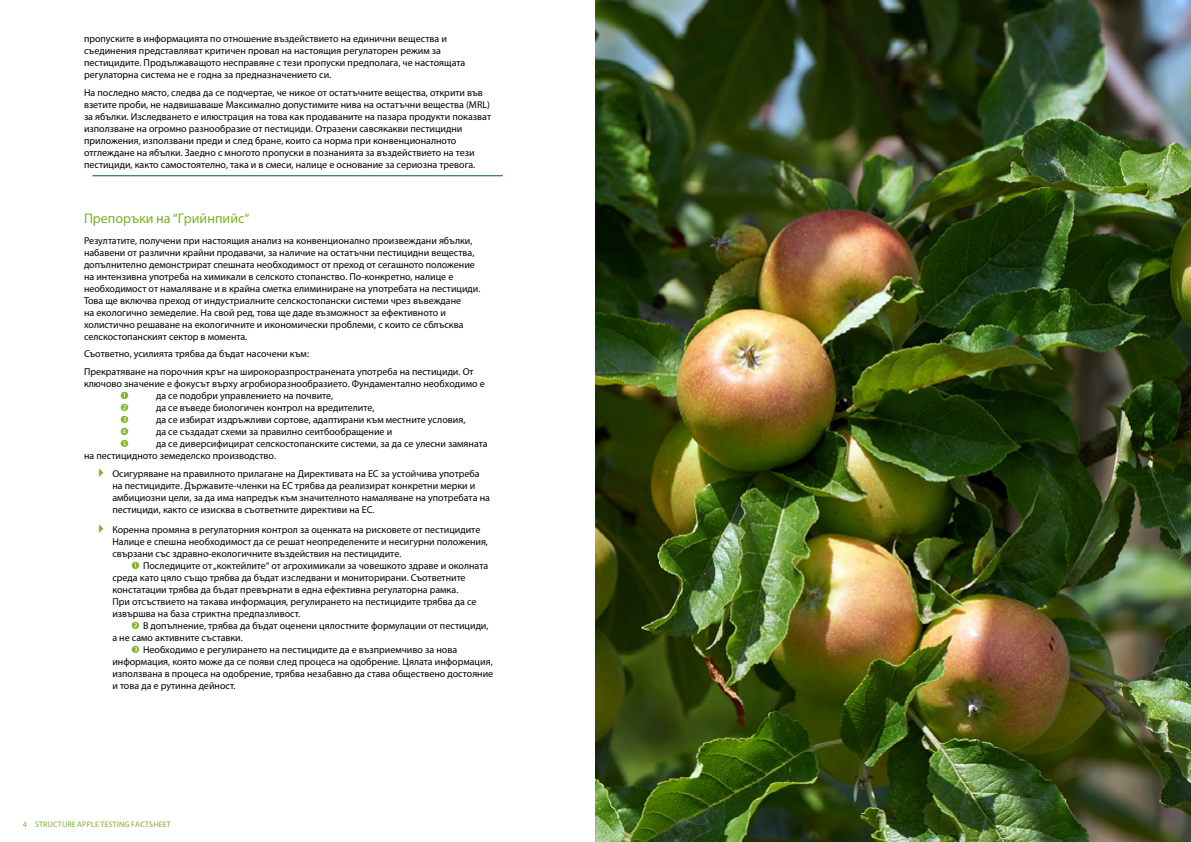
<style>
.page{position:relative;width:1191px;height:842px;background:#fff}
.page>*{position:absolute;margin:0;border:0;box-sizing:border-box;transform-origin:0 0}
.t1{font:14px "Myriad Pro";color:#7daf23}
.t2{font:10px/12px "Myriad Pro";color:#000}
.t3{font:8px "Myriad Pro";letter-spacing:.02em;color:#7daf23}
</style>
<div class="page">
<hr style="left:92px;top:175px;width:411px;height:1px;background:#00573a">
<img style="left:595px;top:0;width:596px;height:842px">
<p class="t2" style="left:84px;top:33px;width:383px">пропуските в информацията по отношение въздействието на единични вещества и съединения представляват критичен провал на настоящия регулаторен режим за пестицидите. Продължаващото несправяне с тези пропуски предполага, че настоящата регулаторна система не е годна за предназначението си.</p>
<p class="t2" style="left:84px;top:87px;width:408px">На последно място, следва да се подчертае, че никое от остатъчните вещества, открити във взетите проби, не надвишаваше Максимално допустимите нива на остатъчни вещества (MRL) за ябълки. Изследването е илюстрация на това как продаваните на пазара продукти показват използване на огромно разнообразие от пестициди. Отразени савсякакви пестицидни приложения, използвани преди и след бране, които са норма при конвенционалното отглеждане на ябълки. Заедно с многото пропуски в познанията за въздействието на тези пестициди, както самостоятелно, така и в смеси, налице е основание за сериозна тревога.</p>
<h1 class="t1" style="left:84px;top:210px;width:167px">Препоръки на “Грийнпийс“</h1>
<p class="t2" style="left:84px;top:234px;width:398px">Резултатите, получени при настоящия анализ на конвенционално произвеждани ябълки, набавени от различни крайни продавачи, за наличие на остатъчни пестицидни вещества, допълнително демонстрират спешната необходимост от преход от сегашното положение на интензивна употреба на химикали в селското стопанство. По-конкретно, налице е необходимост от намаляване и в крайна сметка елиминиране на употребата на пестициди.<br>Това ще включва преход от индустриалните селскостопански системи чрез въвеждане<br>на екологично земеделие. На свой ред, това ще даде възможност за ефективното и холистично решаване на екологичните и икономически проблеми, с които се сблъсква селскостопанският сектор в момента.</p>
<p class="t2" style="left:84px;top:345px;width:391px;line-height:17.7px">Съответно, усилията трябва да бъдат насочени към:<br>Прекратяване на порочния кръг на широкоразпространената употреба на пестициди. От</p>
<p class="t2" style="left:84px;top:378px;width:402px">ключово значение е фокусът върху агробиоразнообразието. Фундаментално необходимо е</p>
<p class="t2" style="left:156px;top:390px;width:179px">да се подобри управлението на почвите,</p>
<p class="t2" style="left:156px;top:402px;width:220px">да се въведе биологичен контрол на вредителите,</p>
<p class="t2" style="left:156px;top:414px;width:311px">да се избират издръжливи сортове, адаптирани към местните условия,</p>
<p class="t2" style="left:156px;top:426px;width:238px">да се създадат схеми за правилно сеитбообращение и</p>
<p class="t2" style="left:156px;top:438px;width:333px">да се диверсифицират селскостопанските системи, за да се улесни замяната</p>
<p class="t2" style="left:84px;top:450px;width:194px">на пестицидното земеделско производство.</p>
<p class="t2" style="left:112px;top:467px;width:379px">Осигуряване на правилното прилагане на Директивата на ЕС за устойчива употреба на пестицидите. Държавите-членки на ЕС трябва да реализират конкретни мерки и амбициозни цели, за да има напредък към значителното намаляване на употребата на пестициди, както се изисква в съответните директиви на ЕС.</p>
<p class="t2" style="left:112px;top:524px;width:377px">Коренна промяна в регулаторния контрол за оценката на рисковете от пестицидите<br>Налице е спешна необходимост да се решат неопределените и несигурни положения, свързани със здравно-екологичните въздействия на пестицидите.</p>
<p class="t2" style="left:112px;top:560px;width:377px;text-indent:31px">Последиците от „коктейлите“ от агрохимикали за човешкото здраве и околната среда като цяло също трябва да бъдат изследвани и мониторирани. Съответните констатации трябва да бъдат превърнати в една ефективна регулаторна рамка.<br>При отсъствието на такава информация, регулирането на пестицидите трябва да се извършва на база стриктна предпазливост.</p>
<p class="t2" style="left:143px;top:620px;width:347px">В допълнение, трябва да бъдат оценени цялостните формулации от пестициди,</p>
<p class="t2" style="left:112px;top:632px;width:132px">а не само активните съставки.</p>
<p class="t2" style="left:143px;top:644px;width:316px">Необходимо е регулирането на пестицидите да е възприемчиво за нова</p>
<p class="t2" style="left:112px;top:656px;width:382px">информация, която може да се появи след процеса на одобрение. Цялата информация,</p>
<p class="t2" style="left:112px;top:668px;width:382px">използвана в процеса на одобрение, трябва незабавно да става обществено достояние</p>
<p class="t2" style="left:112px;top:680px;width:125px">и това да е рутинна дейност.</p>
<p class="t3" style="left:23px;top:819px;width:150px">4 STRUCTURE APPLE TESTING FACTSHEET</p>
</div>
